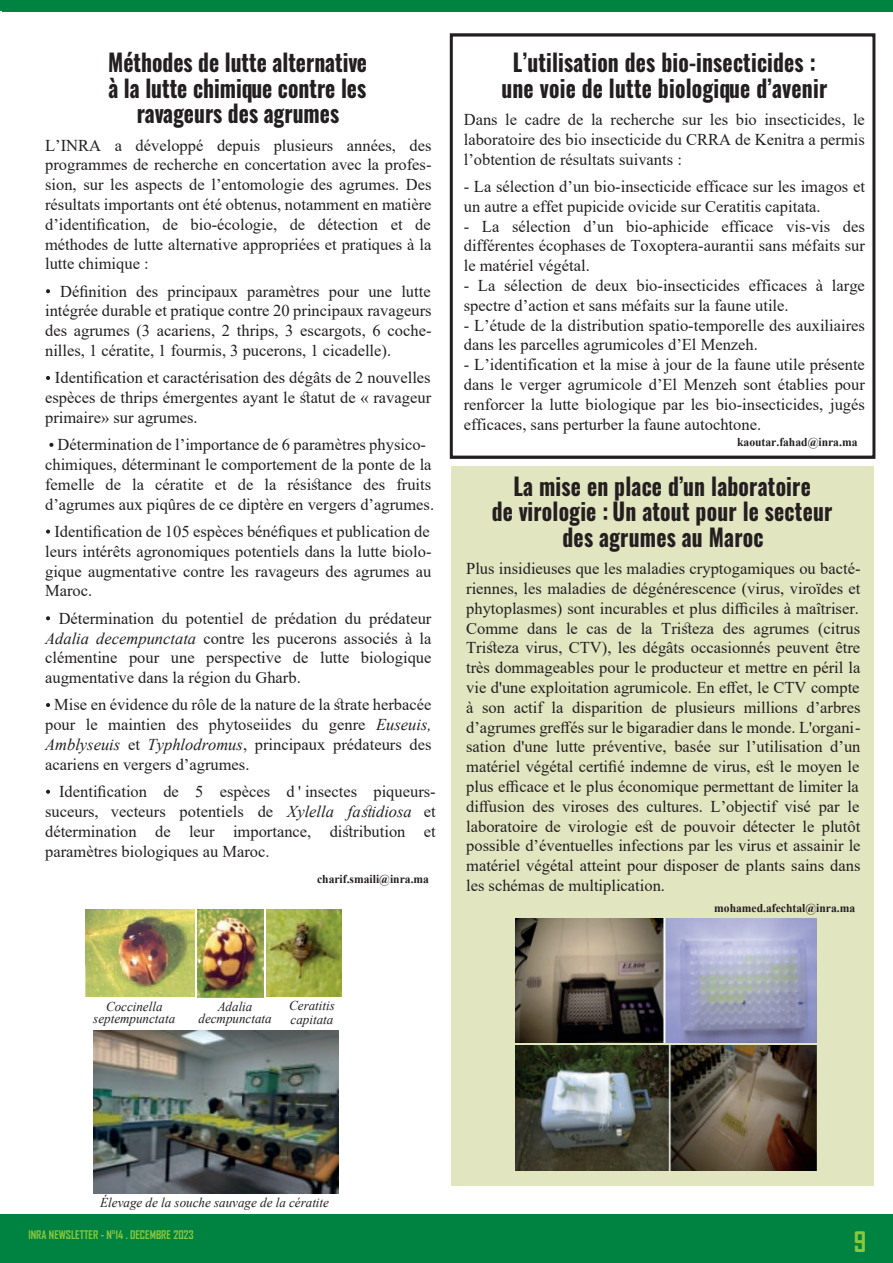
<style>
.page{position:relative;width:893px;height:1263px;background:#fff}
.page>*{position:absolute;margin:0;border:0;box-sizing:border-box;transform-origin:0 0}
.t1{font:700 27.15px "Agency FB";color:#8bc63e}
.t2{font:24px/25.5px "Oswald";letter-spacing:.01em;color:#231f20;text-align:center;scale:.9 1}
.t3{font:16.5px/19.8px "Times New Roman";color:#231f20;text-align:justify}
.t4{font:16.5px/19.8px "Times New Roman";color:#231f20}
.t5{font:italic 13.5px/12px "Times New Roman";color:#231f20;text-align:center}
.t6{font:700 12px "Times New Roman";color:#231f20}
.t7{font:700 11.4px "Agency FB";color:#8bc63e}
.s1{font-style:italic}
.s2{font-style:inherit}
</style>
<div class="page">
<div style="left:451px;top:466px;width:423px;height:719px;background:#e1e5c0"></div>
<svg style="left:46px;top:289px;width:4px;height:4px"></svg>
<svg style="left:46px;top:376px;width:4px;height:4px"></svg>
<svg style="left:49px;top:443px;width:4px;height:4px"></svg>
<svg style="left:46px;top:529px;width:4px;height:5px"></svg>
<svg style="left:46px;top:616px;width:4px;height:4px"></svg>
<svg style="left:46px;top:703px;width:4px;height:4px"></svg>
<svg style="left:46px;top:790px;width:4px;height:4px"></svg>
<div style="left:0;top:1215px;width:893px;height:48px;background:#008240"></div>
<div style="left:0;top:0;width:892px;height:10px;background:#008240"></div>
<div style="left:2px;top:1px;width:891px;height:10px;background:#008240"></div>
<img style="left:85px;top:909px;width:109px;height:87px">
<img style="left:198px;top:909px;width:65px;height:89px">
<img style="left:93px;top:1031px;width:246px;height:162px">
<img style="left:266px;top:909px;width:76px;height:88px">
<div style="left:450px;top:33px;width:425px;height:426px;border:3px solid #231f20"></div>
<img style="left:516px;top:918px;width:300px;height:125px">
<img style="left:516px;top:1045px;width:300px;height:125px">
<h2 class="t2" style="left:108px;top:47px;width:289px">Méthodes de lutte alternative à la lutte chimique contre les ravageurs des agrumes</h2>
<p class="t3" style="left:45px;top:135px;width:388px">L’INRA a développé depuis plusieurs années, des programmes de recherche en concertation avec la profes&shy;sion, sur les aspects de l’entomologie des agrumes. Des résultats importants ont été obtenus, notamment en matière d’identification, de bio-écologie, de détection et de méthodes de lutte alternative appropriées et pratiques à la lutte chimique :</p>
<p class="t3" style="left:45px;top:281px;width:388px;text-indent:15px">Définition des principaux paramètres pour une lutte intégrée durable et pratique contre 20 principaux ravageurs des agrumes (3 acariens, 2 thrips, 3 escargots, 6 coche&shy;nilles, 1 cératite, 1 fourmis, 3 pucerons, 1 cicadelle).</p>
<p class="t3" style="left:45px;top:367px;width:388px;text-indent:10px">Identification et caractérisation des dégâts de 2 nouvelles espèces de thrips émergentes ayant le statut de « ravageur primaire» sur agrumes.</p>
<p class="t3" style="left:45px;top:434px;width:391px;text-align:center">Détermination de l’importance de 6 paramètres physico&shy;chimiques, déterminant le comportement de la ponte de la femelle de la cératite et de la résistance des fruits d’agrumes aux piqûres de ce diptère en vergers d’agrumes.</p>
<p class="t3" style="left:45px;top:521px;width:388px;text-indent:9px">Identification de 105 espèces bénéfiques et publication de leurs intérêts agronomiques potentiels dans la lutte biolo&shy;gique augmentative contre les ravageurs des agrumes au Maroc.</p>
<p class="t3" style="left:45px;top:608px;width:388px;text-indent:14px">Détermination du potentiel de prédation du prédateur <span class="s1">Adalia decempunctata</span> contre les pucerons associés à la clémentine pour une perspective de lutte biologique augmentative dans la région du Gharb.</p>
<p class="t3" style="left:45px;top:694px;width:388px;text-indent:9px">Mise en évidence du rôle de la nature de la strate herbacée pour le maintien des phytoseiides du genre <span class="s1">Euseuis, Amblyseuis</span> et <span class="s1">Typhlodromus</span>, principaux prédateurs des acariens en vergers d’agrumes.</p>
<p class="t3" style="left:45px;top:781px;width:392px;text-indent:14px">Identification de 5 espèces <span class="s2">d '</span> insectes piqueurs&shy;suceurs, vecteurs potentiels de <span class="s1">Xylella fastidiosa</span> et détermination de leur importance, distribution et paramètres biologiques au Maroc.</p>
<p class="t6" style="left:317px;top:870px;width:113px">charif.smaili@inra.ma</p>
<h2 class="t2" style="left:501px;top:47px;width:364px">L’utilisation des bio-insecticides : une voie de lutte biologique d’avenir</h2>
<p class="t3" style="left:464px;top:109px;width:403px">Dans le cadre de la recherche sur les bio insecticides, le laboratoire des bio insecticide du CRRA de Kenitra a permis l’obtention de résultats suivants :</p>
<p class="t4" style="left:464px;top:176px;width:403px">- La sélection d’un bio-insecticide efficace sur les imagos et un autre a effet pupicide ovicide sur Ceratitis capitata.</p>
<p class="t4" style="left:464px;top:216px;width:403px;text-align:justify">- La sélection d’un bio-aphicide efficace vis-vis des différentes écophases de Toxoptera-aurantii sans méfaits sur le matériel végétal.</p>
<p class="t4" style="left:464px;top:275px;width:403px">- La sélection de deux bio-insecticides efficaces à large spectre d’action et sans méfaits sur la faune utile.</p>
<p class="t4" style="left:464px;top:315px;width:403px">- L’étude de la distribution spatio-temporelle des auxiliaires dans les parcelles agrumicoles d’El Menzeh.</p>
<p class="t4" style="left:464px;top:354px;width:403px;text-align:justify">- L’identification et la mise à jour de la faune utile présente dans le verger agrumicole d’El Menzeh sont établies pour renforcer la lutte biologique par les bio-insecticides, jugés efficaces, sans perturber la faune autochtone.</p>
<p class="t6" style="left:737px;top:434px;width:122px">kaoutar.fahad@inra.ma</p>
<h2 class="t2" style="left:492px;top:471px;width:380px">La mise en place d’un laboratoire<br>de virologie : Un atout pour le secteur des agrumes au Maroc</h2>
<p class="t3" style="left:466px;top:558px;width:396px">Plus insidieuses que les maladies cryptogamiques ou bacté&shy;riennes, les maladies de dégénérescence (virus, viroïdes et phytoplasmes) sont incurables et plus difficiles à maîtriser.<br>Comme dans le cas de la Tristeza des agrumes (citrus Tristeza virus, CTV), les dégâts occasionnés peuvent être très dommageables pour le producteur et mettre en péril la vie d'une exploitation agrumicole. En effet, le CTV compte à son actif la disparition de plusieurs millions d’arbres d’agrumes greffés sur le bigaradier dans le monde. L'organi&shy;sation d'une lutte préventive, basée sur l’utilisation d’un matériel végétal certifié indemne de virus, est le moyen le plus efficace et le plus économique permettant de limiter la diffusion des viroses des cultures. L’objectif visé par le laboratoire de virologie est de pouvoir détecter le plutôt possible d’éventuelles infections par les virus et assainir le matériel végétal atteint pour disposer de plants sains dans les schémas de multiplication.</p>
<p class="t6" style="left:714px;top:899px;width:142px">mohamed.afechtal@inra.ma</p>
<p class="t5" style="left:93px;top:1000px;width:83px">Coccinella septempunctata</p>
<p class="t5" style="left:198px;top:1000px;width:75px">Adalia decmpunctata</p>
<p class="t5" style="left:289px;top:999px;width:47px;line-height:13.5px;text-align:left">Ceratitis capitata</p>
<p class="t5" style="left:100px;top:1196px;width:230px">Élevage de la souche sauvage de la cératite</p>
<p class="t7" style="left:28px;top:1227px;width:167px">INRA NEWSLETTER - N°14 . DECEMBRE 2023</p>
<h1 class="t1" style="left:854px;top:1225px;width:14px">9</h1>
</div>
